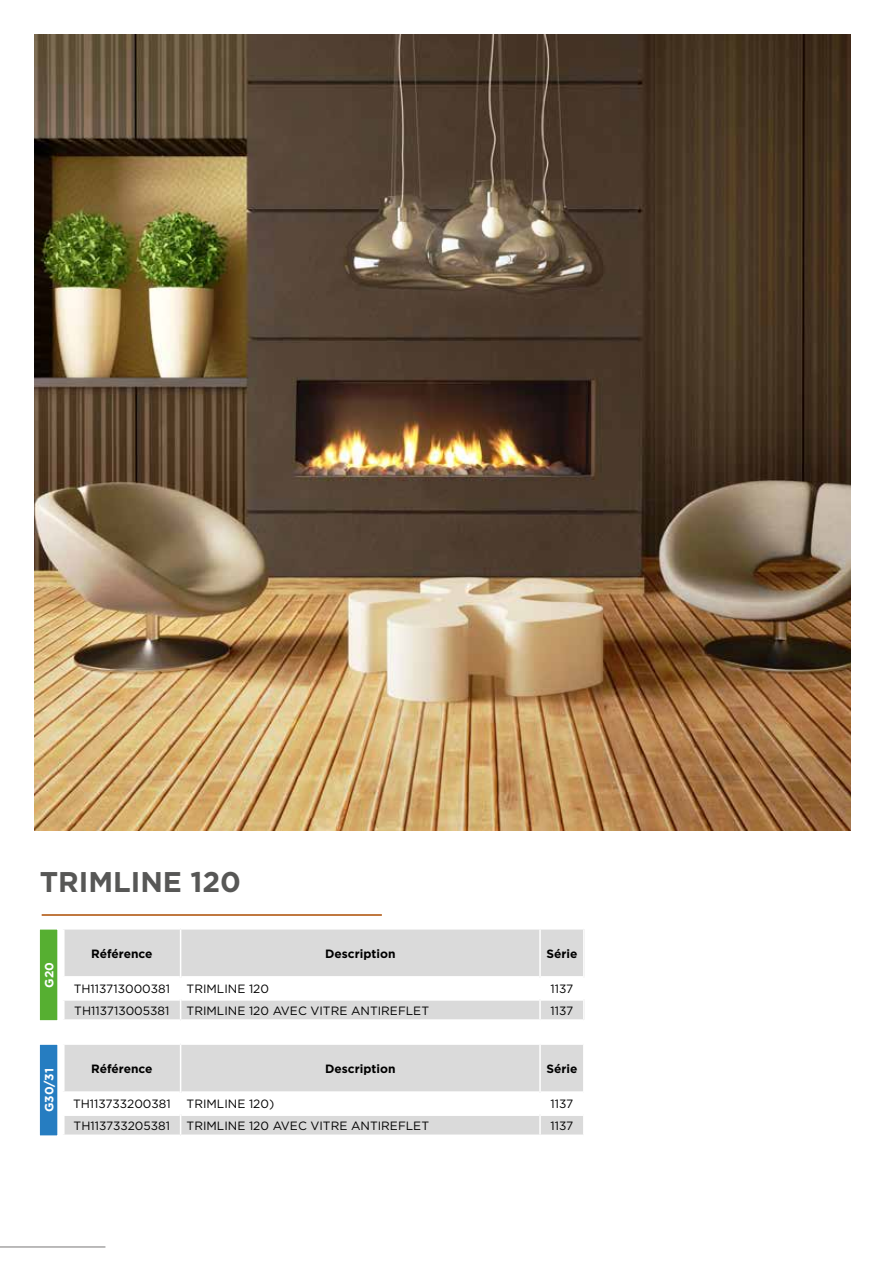
<style>
.page{position:relative;width:893px;height:1263px;background:#fff}
.page>*{position:absolute;margin:0;border:0;box-sizing:border-box;transform-origin:0 0}
.t1{font:700 28.5px "Gotham";color:#575756}
.t2{font:12px "Gotham";color:#000}
.t3{font:700 12px "Gotham";color:#000}
.t4{font:700 12px "Gotham";color:#fff}
</style>
<div class="page">
<img style="left:34px;top:34px;width:816px;height:796px">
<hr style="left:0;top:1247px;width:105px;height:1px;background:#797776">
<hr style="left:42px;top:914px;width:340px;height:2px;background:#ac4d02">
<svg style="left:65px;top:929px;width:518px;height:90px;fill:#dadada"></svg>
<hr style="left:62px;top:976px;width:118px;height:3px;background:#fff">
<hr style="left:181px;top:976px;width:358px;height:3px;background:#fff">
<hr style="left:541px;top:976px;width:42px;height:3px;background:#fff">
<hr style="left:62px;top:998px;width:118px;height:3px;background:#fff">
<hr style="left:181px;top:998px;width:358px;height:3px;background:#fff">
<hr style="left:541px;top:998px;width:42px;height:3px;background:#fff">
<hr style="left:180px;top:929px;width:1px;height:48px;background:#fff">
<hr style="left:539px;top:929px;width:2px;height:48px;background:#fff">
<hr style="left:539px;top:977px;width:2px;height:22px;background:#fff">
<svg style="left:180px;top:977px;width:1px;height:42px"></svg>
<hr style="left:539px;top:999px;width:2px;height:20px;background:#fff">
<svg style="left:65px;top:1045px;width:518px;height:89px;fill:#dadada"></svg>
<hr style="left:62px;top:1091px;width:118px;height:3px;background:#fff">
<hr style="left:181px;top:1091px;width:358px;height:3px;background:#fff">
<hr style="left:541px;top:1091px;width:42px;height:3px;background:#fff">
<hr style="left:62px;top:1113px;width:118px;height:3px;background:#fff">
<hr style="left:181px;top:1113px;width:358px;height:3px;background:#fff">
<hr style="left:541px;top:1113px;width:42px;height:3px;background:#fff">
<hr style="left:180px;top:1045px;width:1px;height:48px;background:#fff">
<hr style="left:539px;top:1045px;width:2px;height:48px;background:#fff">
<hr style="left:539px;top:1093px;width:2px;height:21px;background:#fff">
<svg style="left:180px;top:1093px;width:1px;height:41px"></svg>
<hr style="left:539px;top:1114px;width:2px;height:20px;background:#fff">
<div style="left:38px;top:1043px;width:21px;height:94px;background:#267dc1"></div>
<div style="left:37px;top:1042px;width:23px;height:96px;border:3px solid #fff"></div>
<div style="left:38px;top:928px;width:21px;height:94px;background:#56af31"></div>
<div style="left:37px;top:926px;width:23px;height:97px;border:3px solid #fff"></div>
<h1 class="t1" style="left:40px;top:863px;width:203px">TRIMLINE 120</h1>
<p class="t4" style="left:41px;top:988px;width:27px;rotate:-90deg">G20</p>
<p class="t3" style="left:91px;top:945px;width:63px">Référence</p>
<p class="t3" style="left:325px;top:945px;width:72px">Description</p>
<p class="t3" style="left:546px;top:945px;width:33px">Série</p>
<p class="t2" style="left:74px;top:981px;width:98px">TH113713000381</p>
<p class="t2" style="left:187px;top:981px;width:84px">TRIMLINE 120</p>
<p class="t2" style="left:551px;top:981px;width:24px">1137</p>
<p class="t2" style="left:74px;top:1003px;width:97px">TH113713005381</p>
<p class="t2" style="left:187px;top:1003px;width:244px">TRIMLINE 120 AVEC VITRE ANTIREFLET</p>
<p class="t2" style="left:551px;top:1003px;width:24px">1137</p>
<p class="t4" style="left:41px;top:1112px;width:45px;rotate:-90deg">G30/31</p>
<p class="t3" style="left:91px;top:1061px;width:63px">Référence</p>
<p class="t3" style="left:325px;top:1061px;width:72px">Description</p>
<p class="t3" style="left:546px;top:1061px;width:33px">Série</p>
<p class="t2" style="left:73px;top:1096px;width:99px">TH113733200381</p>
<p class="t2" style="left:187px;top:1096px;width:89px">TRIMLINE 120)</p>
<p class="t2" style="left:551px;top:1096px;width:24px">1137</p>
<p class="t2" style="left:74px;top:1118px;width:98px">TH113733205381</p>
<p class="t2" style="left:187px;top:1118px;width:244px">TRIMLINE 120 AVEC VITRE ANTIREFLET</p>
<p class="t2" style="left:551px;top:1118px;width:24px">1137</p>
</div>
